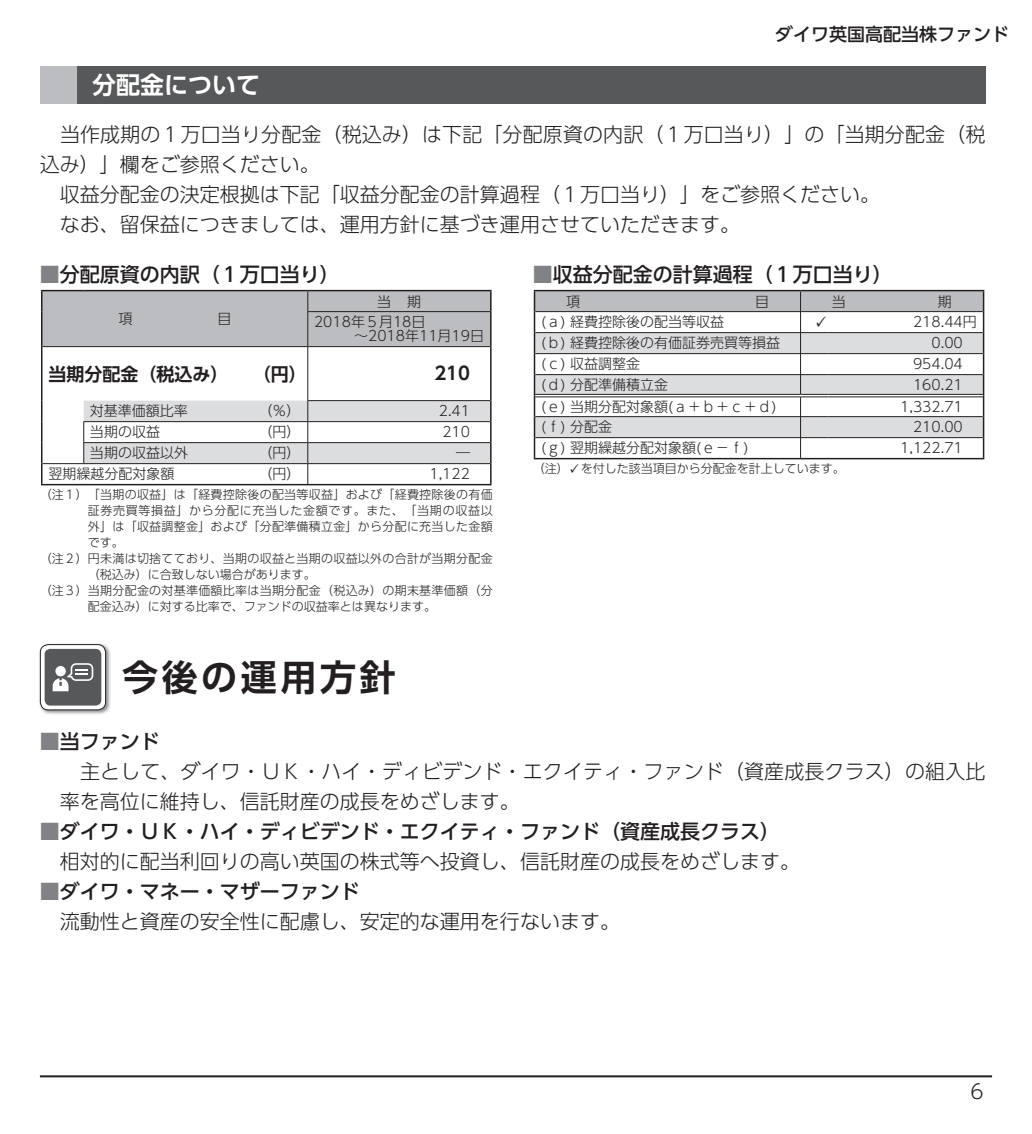
<style>
.page{position:relative;width:1032px;height:1134px;background:#fff}
.page>*{position:absolute;margin:0;border:0;box-sizing:border-box;transform-origin:0 0}
.t1{font:36px "UD Shin Go Pro De Bold 90 msp RKSJ H";letter-spacing:.1em;color:#231f20}
.t2{font:24px "UD Shin Go Pro De Bold 90 msp RKSJ H";color:#fff}
.t3{font:20px/30px "UD Shin Go Pro Light 90 msp RKSJ H";color:#231f20}
.t4{font:20px "UD Shin Go Pro Medium 90 msp RKSJ H";color:#231f20}
.t5{font:18px "UD Shin Go Pro De Bold 90 msp RKSJ H";color:#231f20}
.t6{font:18px "UD Shin Go Pro Medium 90 msp RKSJ H";color:#231f20}
.t7{font:14px/20.8px "UD Shin Go Pro Light 90 msp RKSJ H";color:#231f20}
.t8{font:12px "UD Shin Go Pro Light 90 msp RKSJ H";letter-spacing:.025em;color:#231f20}
.t9{font:12px "UD Shin Go Pro Light 90 msp RKSJ H";color:#231f20}
.t10{font:12px "UD Shin Go Pro Light 90 msp RKSJ H";letter-spacing:.055em;color:#231f20}
.t11{font:12px "UD Shin Go Pr 6 Light 90 msp RKSJ H";color:#231f20}
.s1{color:#808285}
.s2{font-family:"UD Shin Go Pro Light 90 msp RKSJ H"}
</style>
<div class="page">
<hr style="left:40px;top:1075px;width:952px;height:2px;background:#231f20">
<div style="left:40px;top:66px;width:37px;height:37px;background:#bcbdc0"></div>
<div style="left:77px;top:66px;width:908px;height:37px;background:#57585a"></div>
<hr style="left:41px;top:290px;width:43px;height:1px;background:#231f20">
<hr style="left:84px;top:290px;width:224px;height:1px;background:#231f20">
<hr style="left:308px;top:290px;width:183px;height:1px;background:#231f20">
<hr style="left:41px;top:347px;width:1px;height:54px;background:#231f20">
<hr style="left:490px;top:347px;width:1px;height:54px;background:#231f20">
<svg style="left:41px;top:401px;width:1px;height:83px"></svg>
<hr style="left:41px;top:484px;width:450px;height:1px;background:#231f20">
<div style="left:41px;top:291px;width:450px;height:56px;background:#bcbdc0"></div>
<hr style="left:307px;top:311px;width:183px;height:1px;background:#231f20">
<hr style="left:307px;top:312px;width:1px;height:34px;background:#231f20">
<hr style="left:308px;top:346px;width:182px;height:1px;background:#231f20">
<hr style="left:307px;top:347px;width:1px;height:53px;background:#231f20">
<hr style="left:307px;top:400px;width:183px;height:1px;background:#231f20">
<svg style="left:83px;top:401px;width:408px;height:83px"></svg>
<hr style="left:42px;top:463px;width:42px;height:1px;background:#231f20">
<hr style="left:534px;top:290px;width:266px;height:1px;background:#231f20">
<hr style="left:800px;top:290px;width:184px;height:1px;background:#231f20">
<img style="left:39px;top:643px;width:72px;height:71px">
<svg style="left:40px;top:645px;width:66px;height:65px"></svg>
<div style="left:40px;top:644px;width:66px;height:66px;border:1px solid #231f20;border-radius:8px"></div>
<div style="left:45px;top:649px;width:56px;height:57px;background:#57585a;border-radius:6px"></div>
<svg style="left:53px;top:663px;width:40px;height:28px"></svg>
<svg style="left:534px;top:291px;width:450px;height:169px"></svg>
<p class="t6" style="left:775px;top:27px;width:235px">ダイワ英国高配当株ファンド</p>
<p class="t2" style="left:92px;top:76px;width:169px">分配金について</p>
<p class="t3" style="left:40px;top:122px;width:947px">　当作成期の１万口当り分配金（税込み）は下記「分配原資の内訳（１万口当り）」の「当期分配金（税込み）」欄をご参照ください。<br>　収益分配金の決定根拠は下記「収益分配金の計算過程（１万口当り）」をご参照ください。<br>　なお、留保益につきましては、運用方針に基づき運用させていただきます。</p>
<p class="t4" style="left:40px;top:267px;width:301px"><span class="s1">■</span>分配原資の内訳（１万口当り）</p>
<p class="t7" style="left:118px;top:310px;width:15px">項</p>
<p class="t7" style="left:217px;top:310px;width:15px">目</p>
<p class="t4" style="left:533px;top:267px;width:361px"><span class="s1">■</span>収益分配金の計算過程（１万口当り）</p>
<p class="t7" style="left:566px;top:293px;width:15px">項</p>
<p class="t7" style="left:755px;top:293px;width:15px">目</p>
<p class="t7" style="left:832px;top:293px;width:15px">当</p>
<p class="t7" style="left:938px;top:293px;width:15px">期</p>
<p class="t7" style="left:541px;top:314px;width:185px">(ａ) 経費控除後の配当等収益</p>
<p class="t7" style="left:913px;top:314px;width:65px">218.44円</p>
<p class="t7" style="left:541px;top:335px;width:241px">(ｂ) 経費控除後の有価証券売買等損益</p>
<p class="t7" style="left:931px;top:335px;width:33px">0.00</p>
<p class="t7" style="left:541px;top:356px;width:101px">(ｃ) 収益調整金</p>
<p class="t7" style="left:913px;top:356px;width:51px">954.04</p>
<p class="t7" style="left:541px;top:376px;width:129px">(ｄ) 分配準備積立金</p>
<p class="t7" style="left:913px;top:376px;width:51px">160.21</p>
<p class="t7" style="left:541px;top:398px;width:237px">(ｅ) 当期分配対象額(ａ＋ｂ＋ｃ＋ｄ)</p>
<p class="t7" style="left:900px;top:398px;width:64px">1,332.71</p>
<p class="t7" style="left:541px;top:419px;width:73px">(ｆ) 分配金</p>
<p class="t7" style="left:913px;top:419px;width:51px">210.00</p>
<p class="t7" style="left:541px;top:439px;width:209px">(ｇ) 翌期繰越分配対象額(ｅ－ｆ)</p>
<p class="t7" style="left:900px;top:439px;width:64px">1,122.71</p>
<p class="t11" style="left:533px;top:464px;width:314px"><span class="s2">（注）</span> を付した該当項目から分配金を計上しています。</p>
<p class="t7" style="left:314px;top:293px;width:113px;text-indent:63px">当 期<br>2018年５月18日</p>
<p class="t7" style="left:354px;top:328px;width:131px">～2018年11月19日</p>
<p class="t5" style="left:48px;top:367px;width:181px">当期分配金（税込み）</p>
<p class="t5" style="left:253px;top:367px;width:55px">（円）</p>
<p class="t5" style="left:434px;top:367px;width:37px">210</p>
<p class="t7" style="left:90px;top:403px;width:99px">対基準価額比率</p>
<p class="t7" style="left:259px;top:403px;width:43px">（％）</p>
<p class="t7" style="left:439px;top:403px;width:33px">2.41</p>
<p class="t7" style="left:90px;top:424px;width:71px">当期の収益</p>
<p class="t7" style="left:259px;top:424px;width:43px">（円）</p>
<p class="t7" style="left:442px;top:424px;width:29px">210</p>
<p class="t7" style="left:90px;top:445px;width:100px">当期の収益以外</p>
<p class="t7" style="left:259px;top:445px;width:43px">（円）</p>
<p class="t7" style="left:456px;top:445px;width:15px">―</p>
<p class="t7" style="left:48px;top:465px;width:127px">翌期繰越分配対象額</p>
<p class="t7" style="left:259px;top:465px;width:43px">（円）</p>
<p class="t7" style="left:429px;top:465px;width:42px">1,122</p>
<p class="t8" style="left:40px;top:490px;width:454px">（注１）「当期の収益」は「経費控除後の配当等収益」および「経費控除後の有価</p>
<p class="t10" style="left:88px;top:506px;width:406px">証券売買等損益」から分配に充当した金額です。また、「当期の収益以</p>
<p class="t8" style="left:88px;top:522px;width:406px">外」は「収益調整金」および「分配準備積立金」から分配に充当した金額</p>
<p class="t8" style="left:88px;top:538px;width:38px">です。</p>
<p class="t8" style="left:40px;top:554px;width:454px">（注２）円未満は切捨てており、当期の収益と当期の収益以外の合計が当期分配金</p>
<p class="t9" style="left:88px;top:570px;width:230px">（税込み）に合致しない場合があります。</p>
<p class="t8" style="left:40px;top:586px;width:454px">（注３）当期分配金の対基準価額比率は当期分配金（税込み）の期末基準価額（分</p>
<p class="t9" style="left:88px;top:602px;width:350px">配金込み）に対する比率で、ファンドの収益率とは異なります。</p>
<h1 class="t1" style="left:122px;top:664px;width:275px">今後の運用方針</h1>
<p class="t4" style="left:40px;top:734px;width:121px"><span class="s1">■</span>当ファンド</p>
<p class="t3" style="left:60px;top:759px;width:927px">　主として、ダイワ・ＵＫ・ハイ・ディビデンド・エクイティ・ファンド（資産成長クラス）の組入比率を高位に維持し、信託財産の成長をめざします。</p>
<p class="t4" style="left:40px;top:824px;width:741px"><span class="s1">■</span>ダイワ・ＵＫ・ハイ・ディビデンド・エクイティ・ファンド（資産成長クラス）</p>
<p class="t3" style="left:60px;top:849px;width:741px">相対的に配当利回りの高い英国の株式等へ投資し、信託財産の成長をめざします。</p>
<p class="t4" style="left:40px;top:884px;width:321px"><span class="s1">■</span>ダイワ・マネー・マザーファンド</p>
<p class="t3" style="left:60px;top:909px;width:561px">流動性と資産の安全性に配慮し、安定的な運用を行ないます。</p>
<p class="t3" style="left:970px;top:1079px;width:15px">6</p>
</div>
